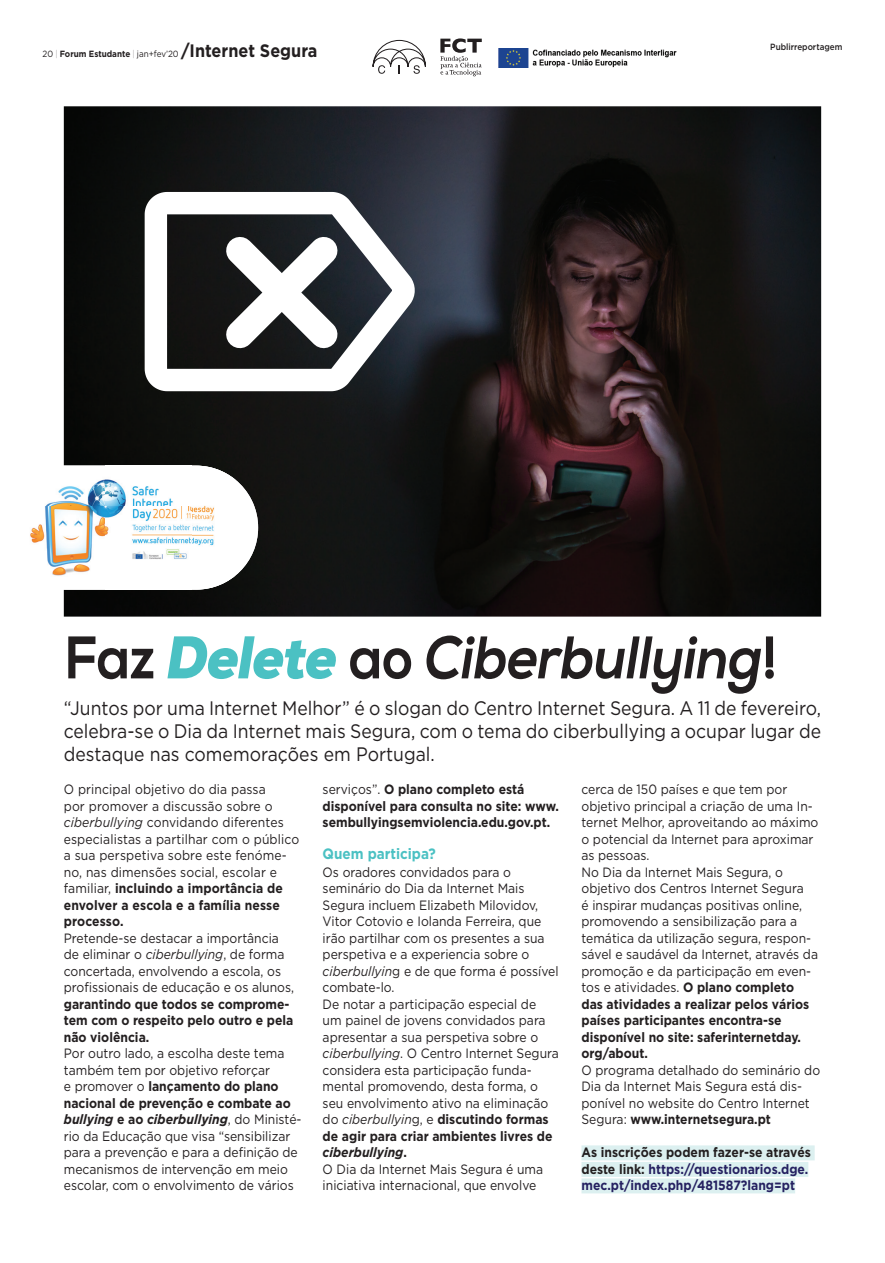
<style>
.page{position:relative;width:885px;height:1263px;background:#fff}
.page>*{position:absolute;margin:0;border:0;box-sizing:border-box;transform-origin:0 0}
.t1{font:italic 800 60px "Nexa";letter-spacing:-.02em;color:#231f20;scale:.9 1}
.t2{font:19.5px/23.4px "Gotham HTF";color:#231f20;text-align:justify;scale:.9 1}
.t3{font:700 18px "Gotham HTF";color:#231f20;scale:.9 1}
.t4{font:700 15px "Gotham HTF";color:#4bc1c3;scale:.9 1}
.t5{font:13.5px/16.5px "Gotham HTF";color:#231f20;scale:.9 1}
.t6{font:700 13.5px/16.5px "Gotham HTF";color:#231f20;scale:.9 1}
.t7{font:700 13.5px/16.5px "Gotham HTF";color:#252161;scale:.9 1}
.t8{font:500 9px "Gotham HTF";color:#231f20;scale:.9 1}
.s1{font-weight:400;font-size:9px}
.s2{font-weight:100;font-size:9px}
.s3{font-size:9px}
.s4{font-style:normal}
.s5{font-weight:900;color:#4bc1c3}
.s6{font-style:italic}
.s7{font-weight:700}
.s8{font-weight:700;font-style:italic}
.s9{font-weight:400}
.s10{color:#231f20}
</style>
<div class="page">
<img style="left:64px;top:106px;width:757px;height:511px">
<svg style="left:133px;top:173px;width:303px;height:229px"></svg>
<svg style="left:201px;top:212px;width:161px;height:161px"></svg>
<img style="left:498px;top:48px;width:178px;height:20px">
<svg style="left:372px;top:40px;width:54px;height:34px"></svg>
<svg style="left:440px;top:38px;width:41px;height:38px"></svg>
<div style="left:581px;top:1145px;width:233px;height:15px;background:#dcf0f0"></div>
<div style="left:581px;top:1162px;width:227px;height:15px;background:#dcf0f0"></div>
<div style="left:581px;top:1178px;width:214px;height:15px;background:#dcf0f0"></div>
<svg style="left:207px;top:466px;width:51px;height:124px"></svg>
<img style="left:30px;top:466px;width:205px;height:82px">
<img style="left:46px;top:548px;width:161px;height:42px">
<h3 class="t3" style="left:43px;top:41px;width:307px"><span class="s1">20</span> <span class="s2">|</span> <span class="s3">Forum Estudante</span> <span class="s2">|</span> <span class="s1">jan+fev’20</span> /Internet Segura</h3>
<p class="t8" style="left:770px;top:42px;width:82px">Publirreportagem</p>
<h1 class="t1" style="left:64px;top:621px;width:794px"><span class="s4">Faz</span> <span class="s5">Delete</span> <span class="s4">ao</span> Ciberbullying<span class="s4">!</span></h1>
<h2 class="t2" style="left:64px;top:696px;width:842px">“Juntos por uma Internet Melhor” é o slogan do Centro Internet Segura. A 11 de fevereiro, celebra-se o Dia da Internet mais Segura, com o tema do ciberbullying a ocupar lugar de destaque nas comemorações em Portugal.</h2>
<p class="t5" style="left:64px;top:781px;width:263px">O principal objetivo do dia passa<br>por promover a discussão sobre o <span class="s6">ciberbullying</span> convidando diferentes especialistas a partilhar com o público a sua perspetiva sobre este fenóme&shy;no, nas dimensões social, escolar e familiar, <span class="s7">incluindo a importância de envolver a escola e a família nesse processo.</span></p>
<p class="t5" style="left:64px;top:930px;width:257px">Pretende-se destacar a importância de eliminar o <span class="s6">ciberbullying</span>, de forma concertada, envolvendo a escola, os profissionais de educação e os alunos,</p>
<p class="t6" style="left:64px;top:995px;width:256px">garantindo que todos se comprome&shy;tem com o respeito pelo outro e pela não violência.</p>
<p class="t5" style="left:64px;top:1045px;width:266px">Por outro lado, a escolha deste tema também tem por objetivo reforçar<br>e promover o <span class="s7">lançamento do plano nacional de prevenção e combate ao </span><span class="s8">bullying</span> <span class="s7">e ao</span> <span class="s8">ciberbullying</span>, do Ministé&shy;rio da Educação que visa “sensibilizar para a prevenção e para a definição de mecanismos de intervenção em meio escolar, com o envolvimento de vários</p>
<p class="t6" style="left:322px;top:781px;width:264px"><span class="s9">serviços”.</span> O plano completo está disponível para consulta no site: www. sembullyingsemviolencia.edu.gov.pt.</p>
<p class="t4" style="left:322px;top:845px;width:127px">Quem participa?</p>
<p class="t5" style="left:322px;top:864px;width:264px">Os oradores convidados para o seminário do Dia da Internet Mais Segura incluem Elizabeth Milovidov, Vitor Cotovio e Iolanda Ferreira, que irão partilhar com os presentes a sua perspetiva e a experiencia sobre o <span class="s6">ciberbullyin</span>g e de que forma é possível combate-lo.<br>De notar a participação especial de<br>um painel de jovens convidados para apresentar a sua perspetiva sobre o <span class="s6">ciberbullying</span>. O Centro Internet Segura considera esta participação funda&shy;mental promovendo, desta forma, o seu envolvimento ativo na eliminação do <span class="s6">ciberbullyin</span>g, e <span class="s7">discutindo formas de agir para criar ambientes livres de </span><span class="s8">ciberbullying</span><span class="s7">.<br></span>O Dia da Internet Mais Segura é uma iniciativa internacional, que envolve</p>
<p class="t5" style="left:581px;top:781px;width:265px">cerca de 150 países e que tem por objetivo principal a criação de uma In&shy;ternet Melhor, aproveitando ao máximo o potencial da Internet para aproximar as pessoas.<br>No Dia da Internet Mais Segura, o objetivo dos Centros Internet Segura<br>é inspirar mudanças positivas online, promovendo a sensibilização para a temática da utilização segura, respon&shy;sável e saudável da Internet, através da promoção e da participação em even&shy;tos e atividades. <span class="s7">O plano completo das atividades a realizar pelos vários países participantes encontra-se disponível no site: saferinternetday. org/about.</span></p>
<p class="t5" style="left:581px;top:1062px;width:267px">O programa detalhado do seminário do Dia da Internet Mais Segura está dis&shy;ponível no website do Centro Internet Segura: <span class="s7">www.internetsegura.pt</span></p>
<p class="t7" style="left:581px;top:1144px;width:256px"><span class="s10">As inscrições podem fazer-se através deste link:</span> https://questionarios.dge. mec.pt/index.php/481587?lang=pt</p>
</div>
